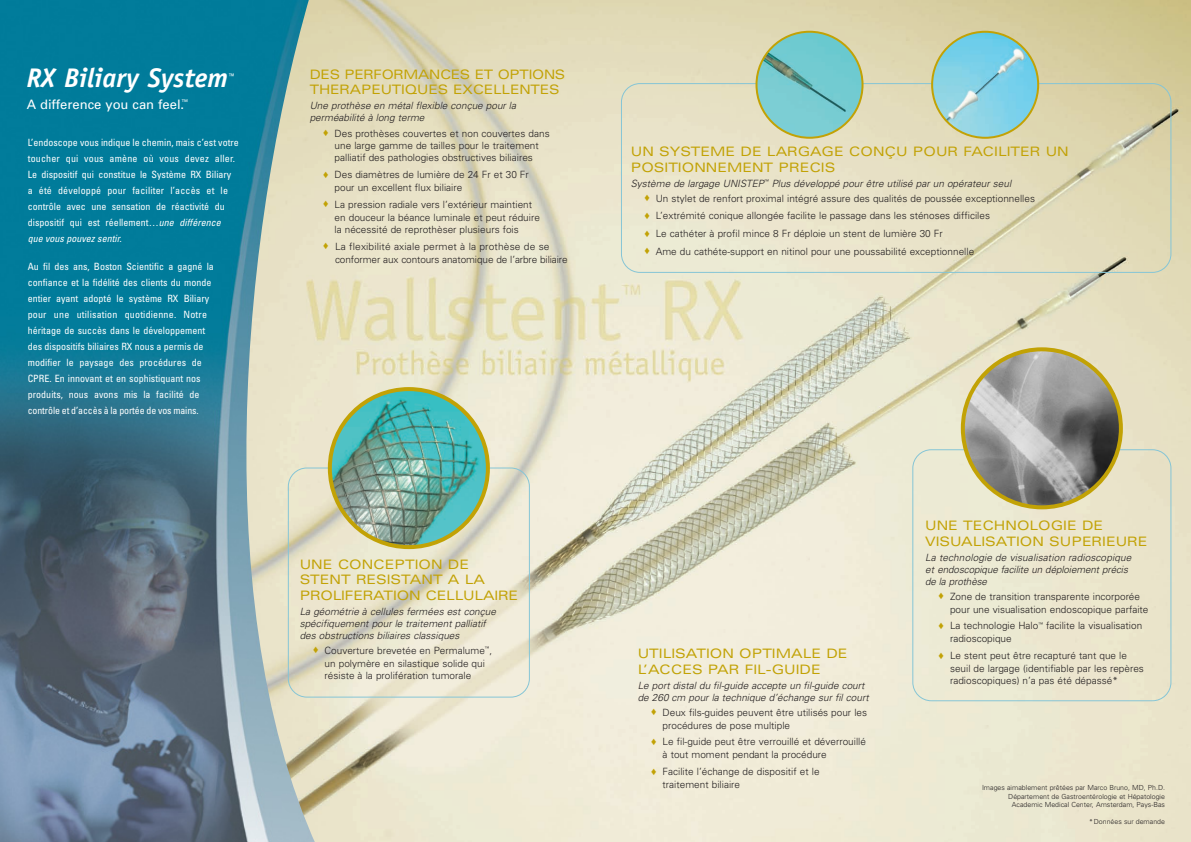
<style>
.page{position:relative;width:1191px;height:842px;background:#fff}
.page>*{position:absolute;margin:0;border:0;box-sizing:border-box;transform-origin:0 0}
.t1{font:italic 700 27px "Officina Sans";color:#fff}
.t2{font:expanded 13px/15.6px "Univers";color:#c2a205}
.t3{font:13px "Univers";color:#fff}
.t4{font:300 10px/12.4px "Univers";color:#231f20}
.t5{font:condensed 10px/16px "Univers";color:#fff}
.t6{font:italic 300 10px/12px "Univers";color:#231f20}
.t7{font:italic 700 9.5px "Officina Sans";color:#fff}
.t8{font:300 7px/8.4px "Univers";color:#231f20;text-align:right}
.s1{font-style:italic}
.s2{color:#c2a205}
</style>
<div class="page">
<img style="left:316px;top:0;width:874px;height:842px">
<img style="left:0;top:0;width:316px;height:842px">
<div style="left:912px;top:449px;width:259px;height:252px;background:#ece8d0"></div>
<svg style="left:288px;top:467px;width:242px;height:231px;background:#e6e3cf"></svg>
<img style="left:328px;top:387px;width:162px;height:162px">
<svg style="left:621px;top:83px;width:550px;height:190px;background:#e3dec1"></svg>
<svg style="left:755px;top:31px;width:108px;height:108px;background:#8fc9bc"></svg>
<svg style="left:931px;top:31px;width:108px;height:108px;background:#99cfcd"></svg>
<svg style="left:960px;top:347px;width:162px;height:162px;background:#a8a595"></svg>
<h1 class="t1" style="left:27px;top:67px;width:203px">RX Biliary System</h1>
<p class="t7" style="left:228px;top:73px;width:8px">™</p>
<h2 class="t3" style="left:27px;top:99px;width:163px">A difference you can feel.<sup>™</sup></h2>
<p class="t5" style="left:28px;top:135px;width:213px">L’endoscope vous indique le chemin, mais c’est votre toucher qui vous amène où vous devez aller.<br>Le dispositif qui constitue le Système RX Biliary a été développé pour faciliter l’accès et le contrôle avec une sensation de réactivité du dispositif qui est réellement…<span class="s1">une différence que vous pouvez sentir.</span></p>
<p class="t5" style="left:28px;top:259px;width:188px">Au fil des ans, Boston Scientific a gagné la confiance et la fidélité des clients du monde entier ayant adopté le système RX Biliary pour une utilisation quotidienne. Notre héritage de succès dans le développement des dispositifs biliaires RX nous a permis de modifier le paysage des procédures de CPRE. En innovant et en sophistiquant nos produits, nous avons mis la facilité de contrôle et d’accès à la portée de vos mains.</p>
<h2 class="t2" style="left:310px;top:68px;width:257px">DES PERFORMANCES ET OPTIONS<br>THERAPEUTIQUES EXCELLENTES</h2>
<p class="t6" style="left:310px;top:101px;width:210px">Une prothèse en métal flexible conçue pour la perméabilité à long terme</p>
<p class="t4" style="left:323px;top:128px;width:228px;text-align:center"><span class="s2">♦</span> Des prothèses couvertes et non couvertes dans une large gamme de tailles pour le traitement palliatif des pathologies obstructives biliaires</p>
<p class="t4" style="left:334px;top:169px;width:196px;line-height:12.8px;text-indent:-11px"><span class="s2">♦</span> Des diamètres de lumière de 24 Fr et 30 Fr pour un excellent flux biliaire</p>
<p class="t4" style="left:334px;top:199px;width:207px;text-indent:-11px"><span class="s2">♦</span> La pression radiale vers l’extérieur maintient en douceur la béance luminale et peut réduire la nécessité de reprothèser plusieurs fois</p>
<p class="t4" style="left:335px;top:241px;width:234px;line-height:12.8px;text-indent:-12px"><span class="s2">♦</span> La flexibilité axiale permet à la prothèse de se conformer aux contours anatomique de l’arbre biliaire</p>
<h2 class="t2" style="left:300px;top:557px;width:220px">UNE CONCEPTION DE<br>STENT RESISTANT A LA<br>PROLIFERATION CELLULAIRE</h2>
<p class="t6" style="left:300px;top:606px;width:200px">La géométrie à cellules fermées est conçue spécifiquement pour le traitement palliatif des obstructions biliaires classiques</p>
<p class="t4" style="left:324px;top:645px;width:169px;text-indent:-11px"><span class="s2">♦</span> Couverture brevetée en Permalume<sup>™</sup>, un polymère en silastique solide qui résiste à la prolifération tumorale</p>
<h2 class="t2" style="left:631px;top:145px;width:439px">UN SYSTEME DE LARGAGE CONÇU POUR FACILITER UN<br>POSITIONNEMENT PRECIS</h2>
<p class="t4" style="left:644px;top:176px;width:392px;line-height:15.1px;text-indent:-14px"><span class="s1">Système de largage UNISTEP</span><sup>™</sup> <span class="s1">Plus développé pour être utilisé par un opérateur seul<br></span><span class="s2">♦</span> Un stylet de renfort proximal intégré assure des qualités de poussée exceptionnelles</p>
<p class="t4" style="left:644px;top:208px;width:347px;line-height:17.7px"><span class="s2">♦</span> L’extrémité conique allongée facilite le passage dans les sténoses difficiles <span class="s2">♦</span> Le cathéter à profil mince 8 Fr déploie un stent de lumière 30 Fr<br><span class="s2">♦</span> Ame du cathéte-support en nitinol pour une poussabilité exceptionnelle</p>
<h2 class="t2" style="left:637px;top:647px;width:211px">UTILISATION OPTIMALE DE<br>L’ACCES PAR FIL-GUIDE</h2>
<p class="t6" style="left:637px;top:680px;width:234px">Le port distal du fil-guide accepte un fil-guide court de 260 cm pour la technique d’échange sur fil court</p>
<p class="t4" style="left:662px;top:707px;width:206px;line-height:12.8px;text-indent:-11px"><span class="s2">♦</span> Deux fils-guides peuvent être utilisés pour les procédures de pose multiple</p>
<p class="t4" style="left:662px;top:736px;width:205px;line-height:12.8px;text-indent:-11px"><span class="s2">♦</span> Le fil-guide peut être verrouillé et déverrouillé à tout moment pendant la procédure</p>
<p class="t4" style="left:662px;top:766px;width:158px;line-height:12.8px;text-indent:-11px"><span class="s2">♦</span> Facilite l’échange de dispositif et le traitement biliaire</p>
<h2 class="t2" style="left:925px;top:519px;width:224px">UNE TECHNOLOGIE DE<br>VISUALISATION SUPERIEURE</h2>
<p class="t6" style="left:925px;top:552px;width:209px">La technologie de visualisation radioscopique et endoscopique facilite un déploiement précis de la prothèse</p>
<p class="t4" style="left:950px;top:591px;width:200px;line-height:12.8px;text-indent:-11px"><span class="s2">♦</span> Zone de transition transparente incorporée pour une visualisation endoscopique parfaite</p>
<p class="t4" style="left:950px;top:620px;width:194px;line-height:12.8px;text-indent:-11px"><span class="s2">♦</span> La technologie Halo<sup>™</sup> facilite la visualisation radioscopique</p>
<p class="t4" style="left:950px;top:650px;width:195px;text-indent:-11px"><span class="s2">♦</span> Le stent peut être recapturé tant que le seuil de largage (identifiable par les repères radioscopiques) n’a pas été dépassé*</p>
<p class="t8" style="left:982px;top:784px;width:184px">Images aimablement prêtées par Marco Bruno, MD, Ph.D.<br>Département de Gastroentérologie et Hépatologie<br>Academic Medical Center, Amsterdam, Pays-Bas</p>
<p class="t8" style="left:1089px;top:818px;width:77px">*Données sur demande</p>
</div>
